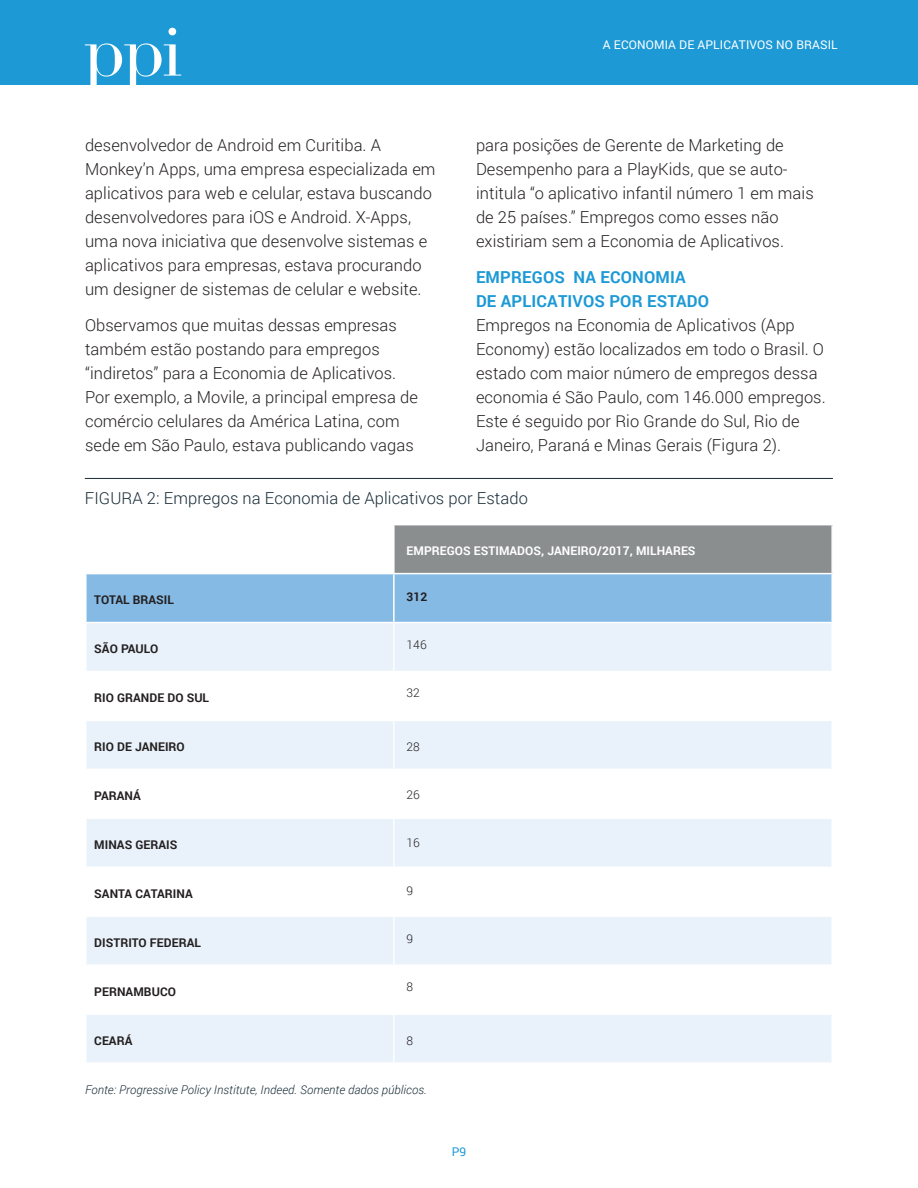
<style>
.page{position:relative;width:918px;height:1188px;background:#fff}
.page>*{position:absolute;margin:0;border:0;box-sizing:border-box;transform-origin:0 0}
.Body_Copy{font:300 16.5px/24px "Roboto";letter-spacing:.005em;color:#231f20}
.Figure_Title{font:300 16.5px "Roboto";letter-spacing:.005em;color:#172b37}
.H2_-_Section_Title{font:700 16.5px/24px "Roboto";letter-spacing:.01em;color:#1d99d6}
.Table_Header{font:700 12px "Roboto";letter-spacing:.005em;color:#231f20}
.Source{font:italic 300 12px "Roboto";letter-spacing:.005em;color:#172b37}
.Table_Header-2{font:700 12px "Roboto";letter-spacing:.005em;color:#fff}
.t1{font:12px "Roboto";letter-spacing:.01em;color:#fff}
.Body_Copy-2{font:300 12px "Roboto";letter-spacing:.005em;color:#231f20}
.Body_Copy-3{font:700 12px "Roboto";color:#231f20}
.t2{font:12px "Roboto";color:#1d99d6}
</style>
<div class="page">
<div style="left:0;top:0;width:918px;height:85px;background:#1d99d6"></div>
<svg style="left:168px;top:28px;width:8px;height:7px"></svg>
<svg style="left:85px;top:43px;width:96px;height:42px"></svg>
<div style="left:394px;top:525px;width:438px;height:49px;background:#8b8e8f"></div>
<div style="left:87px;top:574px;width:744px;height:48px;background:#85bae4"></div>
<svg style="left:87px;top:623px;width:744px;height:439px;fill:#e9f2fa"></svg>
<hr style="left:393px;top:525px;width:2px;height:48px;background:#fff">
<hr style="left:831px;top:525px;width:2px;height:48px;background:#fff">
<hr style="left:394px;top:573px;width:439px;height:1px;background:#fff">
<hr style="left:393px;top:574px;width:2px;height:48px;background:#fff">
<hr style="left:393px;top:623px;width:2px;height:48px;background:#fff">
<hr style="left:85px;top:671px;width:309px;height:1px;background:#fff">
<hr style="left:394px;top:671px;width:439px;height:1px;background:#fff">
<hr style="left:393px;top:672px;width:2px;height:48px;background:#fff">
<hr style="left:85px;top:720px;width:309px;height:1px;background:#fff">
<hr style="left:394px;top:720px;width:439px;height:1px;background:#fff">
<hr style="left:393px;top:721px;width:2px;height:48px;background:#fff">
<hr style="left:85px;top:769px;width:309px;height:1px;background:#fff">
<hr style="left:394px;top:769px;width:439px;height:1px;background:#fff">
<hr style="left:393px;top:770px;width:2px;height:48px;background:#fff">
<hr style="left:85px;top:818px;width:309px;height:1px;background:#fff">
<hr style="left:394px;top:818px;width:439px;height:1px;background:#fff">
<hr style="left:393px;top:819px;width:2px;height:48px;background:#fff">
<hr style="left:85px;top:867px;width:309px;height:1px;background:#fff">
<hr style="left:394px;top:867px;width:439px;height:1px;background:#fff">
<hr style="left:393px;top:868px;width:2px;height:47px;background:#fff">
<hr style="left:85px;top:915px;width:309px;height:2px;background:#fff">
<hr style="left:394px;top:915px;width:439px;height:2px;background:#fff">
<hr style="left:393px;top:917px;width:2px;height:47px;background:#fff">
<hr style="left:85px;top:964px;width:309px;height:2px;background:#fff">
<hr style="left:394px;top:964px;width:439px;height:2px;background:#fff">
<hr style="left:393px;top:966px;width:2px;height:47px;background:#fff">
<hr style="left:85px;top:1013px;width:309px;height:2px;background:#fff">
<hr style="left:394px;top:1013px;width:439px;height:2px;background:#fff">
<hr style="left:393px;top:1015px;width:2px;height:47px;background:#fff">
<hr style="left:85px;top:478px;width:748px;height:1px;background:#172b37">
<p class="Body_Copy" style="left:85px;top:133px;width:352px">desenvolvedor de Android em Curitiba. A Monkey’n Apps, uma empresa especializada em aplicativos para web e celular, estava buscando desenvolvedores para iOS e Android. X-Apps, uma nova iniciativa que desenvolve sistemas e aplicativos para empresas, estava procurando um designer de sistemas de celular e website.</p>
<p class="Body_Copy" style="left:85px;top:313px;width:334px">Observamos que muitas dessas empresas também estão postando para empregos “indiretos” para a Economia de Aplicativos.<br>Por exemplo, a Movile, a principal empresa de comércio celulares da América Latina, com sede em São Paulo, estava publicando vagas</p>
<p class="t1" style="left:603px;top:36px;width:236px">A ECONOMIA DE APLICATIVOS NO BRASIL</p>
<p class="Body_Copy" style="left:476px;top:133px;width:339px">para posições de Gerente de Marketing de Desempenho para a PlayKids, que se auto&shy;intitula “o aplicativo infantil número 1 em mais de 25 países.” Empregos como esses não existiriam sem a Economia de Aplicativos.</p>
<p class="H2_-_Section_Title" style="left:476px;top:265px;width:235px">EMPREGOS NA ECONOMIA<br>DE APLICATIVOS POR ESTADO</p>
<p class="Body_Copy" style="left:476px;top:313px;width:351px">Empregos na Economia de Aplicativos (App Economy) estão localizados em todo o Brasil. O estado com maior número de empregos dessa economia é São Paulo, com 146.000 empregos.<br>Este é seguido por Rio Grande do Sul, Rio de Janeiro, Paraná e Minas Gerais (Figura 2).</p>
<p class="Figure_Title" style="left:85px;top:487px;width:445px">FIGURA 2: Empregos na Economia de Aplicativos por Estado</p>
<p class="Table_Header-2" style="left:407px;top:543px;width:290px">EMPREGOS ESTIMADOS, JANEIRO/2017, MILHARES</p>
<p class="Table_Header" style="left:94px;top:592px;width:81px">TOTAL BRASIL</p>
<p class="Body_Copy-3" style="left:407px;top:588px;width:22px">312</p>
<p class="Table_Header" style="left:94px;top:641px;width:66px">SÃO PAULO</p>
<p class="Body_Copy-2" style="left:407px;top:636px;width:22px">146</p>
<p class="Table_Header" style="left:94px;top:690px;width:116px">RIO GRANDE DO SUL</p>
<p class="Body_Copy-2" style="left:407px;top:684px;width:15px">32</p>
<p class="Table_Header" style="left:94px;top:738px;width:92px">RIO DE JANEIRO</p>
<p class="Body_Copy-2" style="left:407px;top:738px;width:15px">28</p>
<p class="Table_Header" style="left:94px;top:787px;width:48px">PARANÁ</p>
<p class="Body_Copy-2" style="left:407px;top:786px;width:15px">26</p>
<p class="Table_Header" style="left:94px;top:836px;width:85px">MINAS GERAIS</p>
<p class="Body_Copy-2" style="left:407px;top:834px;width:15px">16</p>
<p class="Table_Header" style="left:94px;top:885px;width:100px">SANTA CATARINA</p>
<p class="Body_Copy-2" style="left:407px;top:882px;width:8px">9</p>
<p class="Table_Header" style="left:94px;top:934px;width:108px">DISTRITO FEDERAL</p>
<p class="Body_Copy-2" style="left:407px;top:930px;width:8px">9</p>
<p class="Table_Header" style="left:94px;top:983px;width:83px">PERNAMBUCO</p>
<p class="Body_Copy-2" style="left:407px;top:978px;width:8px">8</p>
<p class="Table_Header" style="left:94px;top:1032px;width:40px">CEARÁ</p>
<p class="Body_Copy-2" style="left:407px;top:1032px;width:8px">8</p>
<p class="Source" style="left:85px;top:1082px;width:343px">Fonte: Progressive Policy Institute, Indeed. Somente dados públicos.</p>
<p class="t2" style="left:452px;top:1143px;width:16px">P9</p>
</div>
